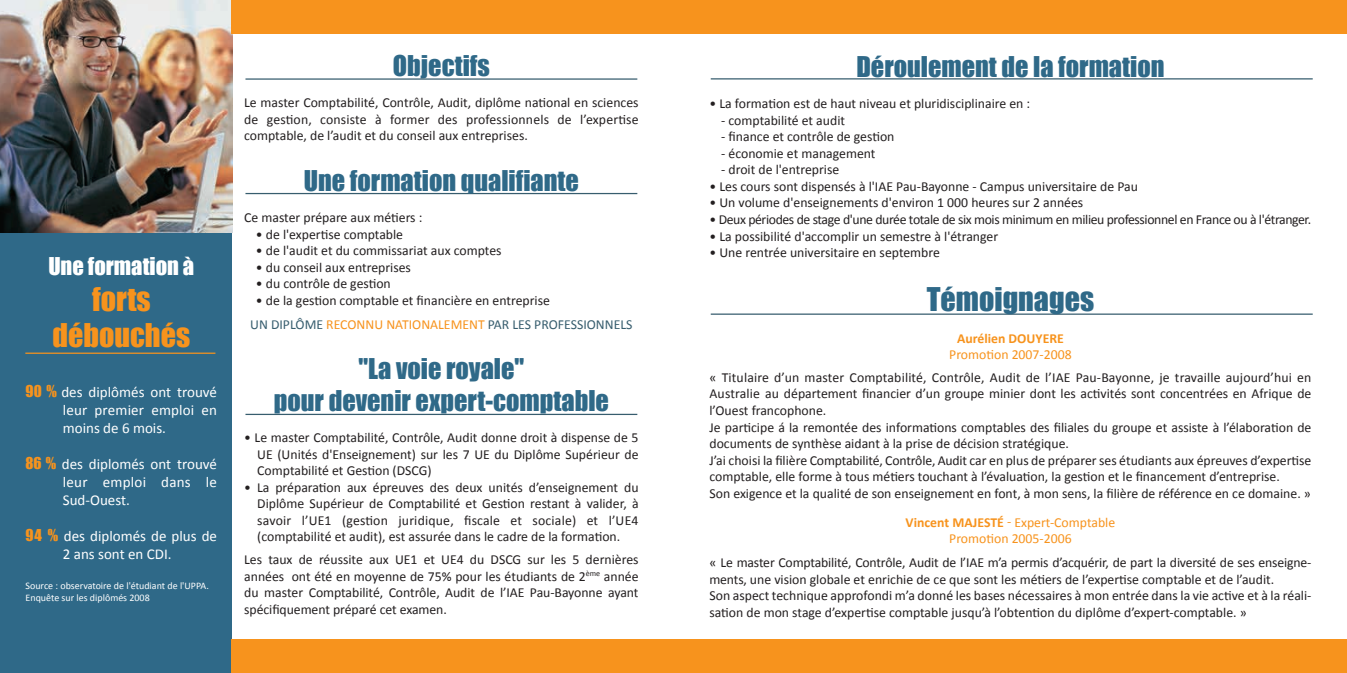
<style>
.page{position:relative;width:1347px;height:673px;background:#fff}
.page>*{position:absolute;margin:0;border:0;box-sizing:border-box;transform-origin:0 0}
.t1{font:30px/36px "Impact";color:#f7931d;text-align:center}
.t2{font:30px "Impact";color:#2f6988}
.t3{font:26.25px/31.5px "Impact";color:#2f6988;text-align:center}
.t4{font:22.5px "Impact";color:#fff}
.t5{font:15px/18px "Calibri";color:#fff;text-align:justify}
.t6{font:13.75px/16.5px "Calibri";color:#231f20;text-align:justify}
.t7{font:13.75px "Calibri";letter-spacing:-.03em;color:#231f20}
.t8{font:13.75px/16.5px "Calibri";color:#f7931d;text-align:center}
.t9{font:700 13.75px "Calibri";color:#f7931d}
.t10{font:10px/12px "Calibri";color:#fff}
.s1{font-family:"Impact";color:#f7931d}
.s2{color:#375d6e}
.s3{color:#f7931d}
.s4{font-weight:700}
</style>
<div class="page">
<div style="left:0;top:0;width:232px;height:672px;background:#2f6988"></div>
<img style="left:0;top:0;width:232px;height:232px">
<hr style="left:25px;top:352px;width:190px;height:1px;background:#f7931d">
<hr style="left:245px;top:193px;width:392px;height:1px;background:#375d6e">
<hr style="left:245px;top:413px;width:392px;height:2px;background:#375d6e">
<hr style="left:710px;top:78px;width:602px;height:1px;background:#375d6e">
<hr style="left:710px;top:313px;width:602px;height:1px;background:#375d6e">
<div style="left:232px;top:0;width:1114px;height:34px;background:#f7931d"></div>
<div style="left:232px;top:639px;width:1114px;height:33px;background:#f7931d"></div>
<hr style="left:245px;top:78px;width:392px;height:2px;background:#375d6e">
<h3 class="t4" style="left:48px;top:249px;width:147px">Une formation à</h3>
<h1 class="t1" style="left:53px;top:280px;width:139px">forts débouchés</h1>
<p class="t5" style="left:63px;top:382px;width:156px;text-indent:-37px"><span class="s1">90 %</span> des diplômés ont trouvé leur premier emploi en moins de 6 mois.</p>
<p class="t5" style="left:63px;top:454px;width:156px;text-indent:-37px"><span class="s1">86 %</span> des diplomés ont trouvé leur emploi dans le Sud-Ouest.</p>
<p class="t5" style="left:26px;top:526px;width:193px;text-align:center"><span class="s1">94 %</span> des diplomés de plus de<br>2 ans sont en CDI.</p>
<p class="t10" style="left:26px;top:579px;width:185px">Source : observatoire de l'étudiant de l'UPPA.<br>Enquête sur les diplômés 2008</p>
<h2 class="t3" style="left:393px;top:49px;width:98px">Objectifs</h2>
<p class="t6" style="left:244px;top:94px;width:396px">Le master Comptabilité, Contrôle, Audit, diplôme national en sciences de gestion, consiste à former des professionnels de l’expertise comptable, de l’audit et du conseil aux entreprises.</p>
<h2 class="t3" style="left:304px;top:164px;width:277px">Une formation qualifiante</h2>
<p class="t6" style="left:244px;top:209px;width:180px">Ce master prépare aux métiers :</p>
<p class="t6" style="left:256px;top:226px;width:149px">• de l'expertise comptable</p>
<p class="t6" style="left:256px;top:242px;width:247px">• de l'audit et du commissariat aux comptes</p>
<p class="t6" style="left:256px;top:259px;width:156px">• du conseil aux entreprises</p>
<p class="t6" style="left:256px;top:275px;width:136px">• du contrôle de gestion</p>
<p class="t6" style="left:250px;top:288px;width:384px;line-height:24px;text-indent:6px">• de la gestion comptable et financière en entreprise<br><span class="s2">UN DIPLÔME</span> <span class="s3">RECONNU NATIONALEMENT</span> <span class="s2">PAR LES PROFESSIONNELS</span></p>
<h2 class="t3" style="left:274px;top:352px;width:336px">"La voie royale"<br>pour devenir expert-comptable</h2>
<p class="t6" style="left:257px;top:429px;width:383px;text-indent:-13px">• Le master Comptabilité, Contrôle, Audit donne droit à dispense de 5<br>UE (Unités d'Enseignement) sur les 7 UE du Diplôme Supérieur de Comptabilité et Gestion (DSCG)</p>
<p class="t6" style="left:257px;top:478px;width:383px;text-indent:-13px">• La préparation aux épreuves des deux unités d’enseignement du Diplôme Supérieur de Comptabilité et Gestion restant à valider, à savoir l’UE1 (gestion juridique, fiscale et sociale) et l’UE4 (comptabilité et audit), est assurée dans le cadre de la formation.</p>
<p class="t6" style="left:244px;top:551px;width:396px">Les taux de réussite aux UE1 et UE4 du DSCG sur les 5 dernières années ont été en moyenne de 75% pour les étudiants de 2<sup>ème</sup> année du master Comptabilité, Contrôle, Audit de l’IAE Pau-Bayonne ayant spécifiquement préparé cet examen.</p>
<h2 class="t3" style="left:856px;top:50px;width:309px">Déroulement de la formation</h2>
<p class="t6" style="left:709px;top:95px;width:322px">• La formation est de haut niveau et pluridisciplinaire en :</p>
<p class="t6" style="left:721px;top:112px;width:125px">- comptabilité et audit</p>
<p class="t6" style="left:721px;top:128px;width:175px">- finance et contrôle de gestion</p>
<p class="t6" style="left:721px;top:145px;width:156px">- économie et management</p>
<p class="t6" style="left:721px;top:161px;width:119px">- droit de l'entreprise</p>
<p class="t6" style="left:709px;top:178px;width:430px">• Les cours sont dispensés à l'IAE Pau-Bayonne - Campus universitaire de Pau</p>
<p class="t6" style="left:709px;top:194px;width:375px">• Un volume d'enseignements d'environ 1 000 heures sur 2 années</p>
<p class="t7" style="left:709px;top:211px;width:603px">• Deux périodes de stage d'une durée totale de six mois minimum en milieu professionnel en France ou à l'étranger.</p>
<p class="t6" style="left:709px;top:227px;width:290px">• La possibilité d'accomplir un semestre à l'étranger</p>
<p class="t6" style="left:709px;top:244px;width:232px">• Une rentrée universitaire en septembre</p>
<h1 class="t2" style="left:926px;top:276px;width:169px">Témoignages</h1>
<p class="t9" style="left:957px;top:329px;width:108px">Aurélien DOUYERE</p>
<p class="t8" style="left:949px;top:346px;width:124px">Promotion 2007-2008</p>
<p class="t6" style="left:709px;top:369px;width:603px;text-align:left">« Titulaire d’un master Comptabilité, Contrôle, Audit de l’IAE Pau-Bayonne, je travaille aujourd’hui en Australie au département financier d’un groupe minier dont les activités sont concentrées en Afrique de l’Ouest francophone.<br>Je participe á la remontée des informations comptables des filiales du groupe et assiste à l’élaboration de documents de synthèse aidant à la prise de décision stratégique.<br>J’ai choisi la filière Comptabilité, Contrôle, Audit car en plus de préparer ses étudiants aux épreuves d’expertise comptable, elle forme à tous métiers touchant à l’évaluation, la gestion et le financement d’entreprise.<br>Son exigence et la qualité de son enseignement en font, à mon sens, la filière de référence en ce domaine. »</p>
<p class="t8" style="left:905px;top:513px;width:211px"><span class="s4">Vincent MAJESTÉ</span> - Expert-Comptable<br>Promotion 2005-2006</p>
<p class="t6" style="left:709px;top:554px;width:603px;text-align:left">« Le master Comptabilité, Contrôle, Audit de l’IAE m’a permis d’acquérir, de part la diversité de ses enseigne&shy;ments, une vision globale et enrichie de ce que sont les métiers de l’expertise comptable et de l’audit.<br>Son aspect technique approfondi m’a donné les bases nécessaires à mon entrée dans la vie active et à la réali&shy;sation de mon stage d’expertise comptable jusqu’à l’obtention du diplôme d’expert-comptable. »</p>
</div>
